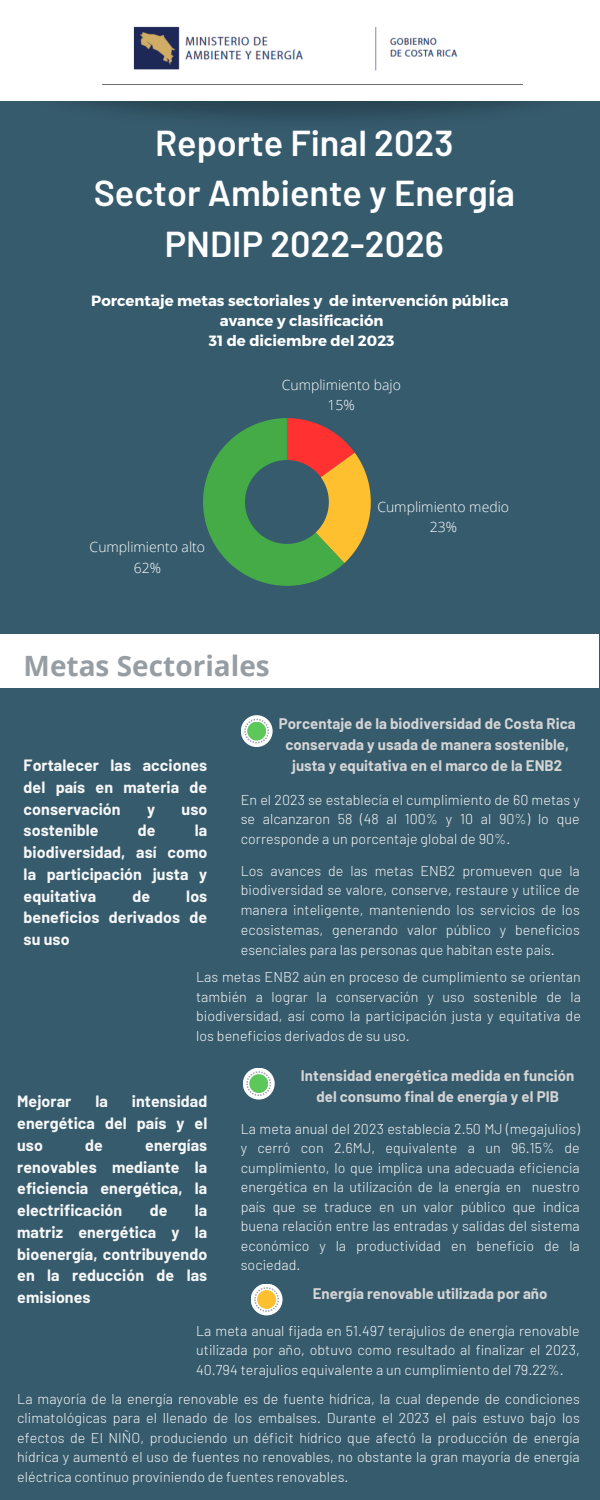
<style>
.page{position:relative;width:600px;height:1500px;background:#365b6d}
.page>*{position:absolute;margin:0;border:0;box-sizing:border-box;transform-origin:0 0}
.t1{font:600 36px/50.2px "Barlow";color:#fff;text-align:center}
.t2{font:700 28px "Open Sans";color:#969ea4}
.t3{font:700 16px/21.8px "Barlow";letter-spacing:.005em;color:#f7f7f7;text-align:justify}
.t4{font:700 15px/21px "Barlow";letter-spacing:.005em;color:#d4d4d4;text-align:center}
.t5{font:700 14.9px/20.2px "Montserrat";color:#fff;text-align:center}
.t6{font:300 14.3px/19.5px "Barlow";letter-spacing:.005em;color:#f7f7f7;text-align:justify}
.t7{font:300 14px/20.1px "Open Sans";color:#fff;text-align:center}
</style>
<div class="page">
<svg style="left:203px;top:418px;width:168px;height:168px"></svg>
<svg style="left:243px;top:1068px;width:32px;height:32px"></svg>
<svg style="left:246px;top:1071px;width:25px;height:25px"></svg>
<div style="left:249px;top:1074px;width:19px;height:19px;background:#5dc85a;border-radius:50%"></div>
<div style="left:251px;top:1284px;width:32px;height:31px;background:#fff;border-radius:50%"></div>
<svg style="left:254px;top:1287px;width:25px;height:25px"></svg>
<div style="left:257px;top:1290px;width:19px;height:19px;background:#ffc030;border-radius:50%"></div>
<div style="left:0;top:0;width:600px;height:101px;background:#fff"></div>
<div style="left:0;top:635px;width:599px;height:53px;background:#fff"></div>
<svg style="left:241px;top:715px;width:32px;height:32px"></svg>
<svg style="left:244px;top:719px;width:25px;height:24px"></svg>
<div style="left:247px;top:722px;width:19px;height:19px;background:#5dc85a;border-radius:50%"></div>
<img style="left:133px;top:26px;width:325px;height:45px">
<p class="t1" style="left:94px;top:117px;width:423px">Reporte Final 2023<br>Sector Ambiente y Energía<br>PNDIP 2022-2026</p>
<h3 class="t5" style="left:91px;top:290px;width:419px">Porcentaje metas sectoriales y de intervención pública avance y clasificación<br>31 de diciembre del 2023</h3>
<p class="t7" style="left:282px;top:375px;width:121px">Cumplimiento bajo<br>15%</p>
<p class="t7" style="left:90px;top:537px;width:117px">Cumplimiento alto<br>62%</p>
<h3 class="t2" style="left:24px;top:646px;width:248px">Metas Sectoriales</h3>
<p class="t7" style="left:377px;top:497px;width:133px">Cumplimiento medio<br>23%</p>
<p class="t3" style="left:24px;top:754px;width:185px">Fortalecer las acciones del país en materia de conservación</p>
<p class="t3" style="left:147px;top:797px;width:10px">y</p>
<p class="t3" style="left:182px;top:797px;width:27px">uso</p>
<p class="t3" style="left:24px;top:819px;width:76px">sostenible</p>
<p class="t3" style="left:138px;top:819px;width:19px">de</p>
<p class="t3" style="left:24px;top:819px;width:185px;text-indent:171px">la biodiversidad, así como la participación justa y equitativa</p>
<p class="t3" style="left:24px;top:884px;width:185px;text-indent:163px">los beneficios derivados de su uso</p>
<p class="t3" style="left:132px;top:884px;width:19px">de</p>
<h1 class="t4" style="left:279px;top:712px;width:298px">Porcentaje de la biodiversidad de Costa Rica conservada y usada de manera sostenible, justa y equitativa en el marco de la ENB2</h1>
<p class="t6" style="left:241px;top:789px;width:341px;line-height:19.8px">En el 2023 se establecía el cumplimiento de 60 metas y se alcanzaron 58 (48 al 100% y 10 al 90%) lo que corresponde a un porcentaje global de 90%.</p>
<p class="t6" style="left:241px;top:860px;width:341px;line-height:19.8px">Los avances de las metas ENB2 promueven que la biodiversidad se valore, conserve, restaure y utilice de manera inteligente, manteniendo los servicios de los ecosistemas, generando valor público y beneficios esenciales para las personas que habitan este país.</p>
<p class="t6" style="left:196px;top:967px;width:386px">Las metas ENB2 aún en proceso de cumplimiento se orientan también a lograr la conservación y uso sostenible de la biodiversidad, así como la participación justa y equitativa de los beneficios derivados de su uso.</p>
<h3 class="t3" style="left:17px;top:1090px;width:192px;text-indent:115px">intensidad energética del país y el uso</h3>
<h3 class="t3" style="left:17px;top:1090px;width:56px">Mejorar</h3>
<h3 class="t3" style="left:95px;top:1090px;width:14px">la</h3>
<h3 class="t3" style="left:17px;top:1134px;width:192px;text-indent:128px">energías renovables mediante la eficiencia energética, la electrificación</h3>
<h3 class="t3" style="left:85px;top:1134px;width:19px">de</h3>
<h3 class="t3" style="left:17px;top:1199px;width:192px;text-indent:178px">la matriz energética y la bioenergía, contribuyendo en la reducción de las emisiones</h3>
<h3 class="t3" style="left:150px;top:1199px;width:19px">de</h3>
<h2 class="t4" style="left:301px;top:1065px;width:275px">Intensidad energética medida en función del consumo final de energía y el PIB</h2>
<p class="t6" style="left:241px;top:1118px;width:341px">La meta anual del 2023 establecía 2.50 MJ (megajulios) y cerró con 2.6MJ, equivalente a un 96.15% de cumplimiento, lo que implica una adecuada eficiencia energética en la utilización de la energía en nuestro país que se traduce en un valor público que indica buena relación entre las entradas y salidas del sistema económico y la productividad en beneficio de la sociedad.</p>
<p class="t4" style="left:313px;top:1282px;width:236px">Energía renovable utilizada por año</p>
<h3 class="t6" style="left:196px;top:1320px;width:385px">La meta anual fijada en 51.497 terajulios de energía renovable utilizada por año, obtuvo como resultado al finalizar el 2023, 40.794 terajulios equivalente a un cumplimiento del 79.22%.</h3>
<h3 class="t6" style="left:17px;top:1388px;width:564px">La mayoría de la energía renovable es de fuente hídrica, la cual depende de condiciones climatológicas para el llenado de los embalses. Durante el 2023 el país estuvo bajo los efectos de El NIÑO, produciendo un déficit hídrico que afectó la producción de energía hídrica y aumentó el uso de fuentes no renovables, no obstante la gran mayoría de energía eléctrica continuo proviniendo de fuentes renovables.</h3>
</div>
